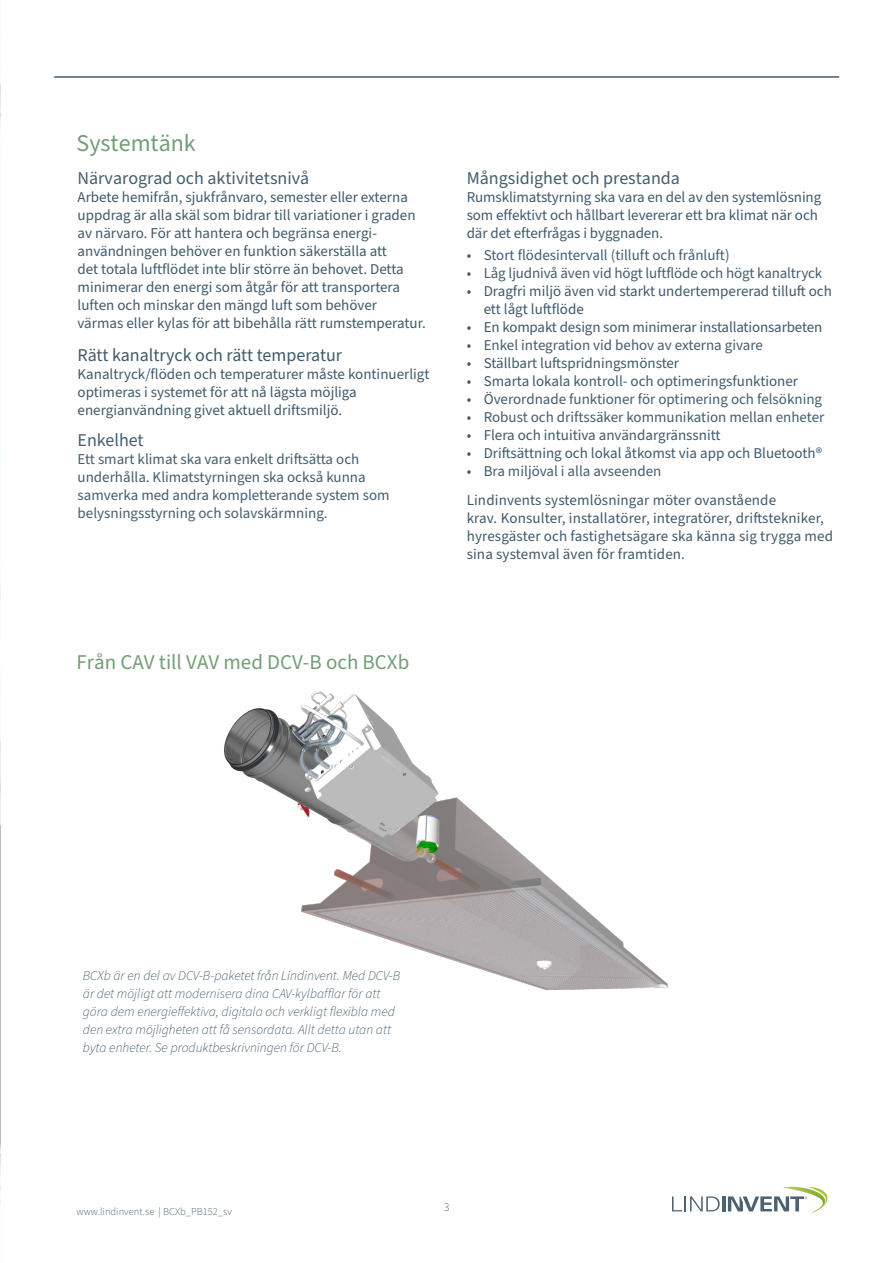
<style>
.page{position:relative;width:893px;height:1263px;background:#fff}
.page>*{position:absolute;margin:0;border:0;box-sizing:border-box;transform-origin:0 0}
.Rubrik_1{font:24px "Source Sans Pro";color:#739e76}
.Rubrik_1-2{font:21px "Source Sans Pro";color:#739e76}
.Rubrik_2{font:18px "Source Sans Pro";color:#445d6f}
.Brödtext{font:18px "Source Sans Pro";color:#3f596b}
.Brödtext-2{font:18px "Source Sans Pro";color:#445d6f}
.Brödtext-3{font:15px/18px "Source Sans Pro";color:#3f596b}
.Brödtext-4{font:15px/18px "Source Sans Pro";color:#445d6f}
.Brödtext_-_grå{font:15px/18px "Source Sans Pro";letter-spacing:.01em;color:#3f596b}
.bildtext{font:italic 300 13.5px/18px "Source Sans Pro";color:#3f596b}
.t1{font:300 12px "Source Sans Pro";color:#445d6f}
.t2{font:300 10.5px "Source Sans Pro";color:#445d6f}
.t3{font:300 6.15px "Source Sans Pro";color:#4d6172}
.s1{color:#3f596b}
</style>
<div class="page">
<svg style="left:672px;top:1196px;width:48px;height:15px"></svg>
<hr style="left:722px;top:1196px;width:3px;height:15px;background:#4c6172">
<svg style="left:728px;top:1187px;width:100px;height:25px"></svg>
<hr style="left:54px;top:76px;width:785px;height:2px;background:#3f596b">
<img style="left:0;top:53px;width:1px;height:1150px">
<hr style="left:0;top:825px;width:1px;height:320px;background:#bcbdc0">
<img style="left:224px;top:691px;width:445px;height:299px">
<p class="Rubrik_1" style="left:77px;top:127px;width:121px">Systemtänk</p>
<p class="Rubrik_2" style="left:78px;top:166px;width:233px">Närvarograd och aktivitetsnivå</p>
<p class="Brödtext-3" style="left:78px;top:188px;width:350px">Arbete hemifrån, sjukfrånvaro, semester eller externa uppdrag är alla skäl som bidrar till variationer i graden av närvaro. För att hantera och begränsa energi&shy;användningen behöver en funktion säkerställa att<br>det totala luftflödet inte blir större än behovet. Detta minimerar den energi som åtgår för att transportera luften och minskar den mängd luft som behöver värmas eller kylas för att bibehålla rätt rumstemperatur.</p>
<p class="Brödtext" style="left:78px;top:343px;width:266px">Rätt kanaltryck och rätt temperatur</p>
<p class="Brödtext-3" style="left:78px;top:366px;width:353px">Kanaltryck/flöden och temperaturer måste kontinuerligt optimeras i systemet för att nå lägsta möjliga energianvändning givet aktuell driftsmiljö.</p>
<p class="Brödtext-2" style="left:78px;top:428px;width:68px">Enkelhet</p>
<p class="Brödtext-4" style="left:78px;top:451px;width:313px">Ett smart klimat ska vara enkelt driftsätta och underhålla. Klimatstyrningen ska också kunna samverka med andra kompletterande system som belysningsstyrning och solavskärmning.</p>
<p class="Rubrik_1-2" style="left:77px;top:648px;width:334px">Från CAV till VAV med DCV-B och BCXb</p>
<p class="Rubrik_2" style="left:467px;top:166px;width:215px">Mångsidighet och prestanda</p>
<p class="Brödtext-3" style="left:467px;top:188px;width:356px">Rumsklimatstyrning ska vara en del av den systemlösning som effektivt och hållbart levererar ett bra klimat när och där det efterfrågas i byggnaden.</p>
<p class="Brödtext-4" style="left:467px;top:246px;width:264px">• Stort flödesintervall (tilluft och frånluft)</p>
<p class="Brödtext-4" style="left:467px;top:264px;width:357px">• Låg ljudnivå även vid högt luftflöde och högt kanaltryck</p>
<p class="Brödtext-3" style="left:484px;top:282px;width:350px;text-indent:-17px">• Dragfri miljö även vid starkt undertempererad tilluft och ett lågt luftflöde</p>
<p class="Brödtext-3" style="left:467px;top:318px;width:357px">• En kompakt design som minimerar installationsarbeten</p>
<p class="Brödtext-4" style="left:467px;top:336px;width:298px">• Enkel integration vid behov av externa givare</p>
<p class="Brödtext-3" style="left:467px;top:354px;width:214px">• Ställbart luftspridningsmönster</p>
<p class="Brödtext-3" style="left:467px;top:372px;width:333px">• Smarta lokala kontroll- och optimeringsfunktioner</p>
<p class="Brödtext-4" style="left:467px;top:390px;width:357px"><span class="s1">• Ö</span>verordnade funktioner för optimering och felsökning</p>
<p class="Brödtext-4" style="left:467px;top:408px;width:359px">• Robust och driftssäker kommunikation mellan enheter</p>
<p class="Brödtext-3" style="left:467px;top:426px;width:255px">• Flera och intuitiva användargränssnitt</p>
<p class="Brödtext-3" style="left:467px;top:444px;width:357px">• Driftsättning och lokal åtkomst via app och Bluetooth®</p>
<p class="Brödtext-4" style="left:467px;top:462px;width:196px"><span class="s1">• B</span>ra miljöval i alla avseenden</p>
<p class="Brödtext_-_grå" style="left:467px;top:491px;width:368px">Lindinvents systemlösningar möter ovanstående<br>krav. Konsulter, installatörer, integratörer, driftstekniker, hyresgäster och fastighetsägare ska känna sig trygga med sina systemval även för framtiden.</p>
<p class="bildtext" style="left:83px;top:967px;width:319px">BCXb är en del av DCV-B-paketet från Lindinvent. Med DCV-B är det möjligt att modernisera dina CAV-kylbafflar för att göra dem energieffektiva, digitala och verkligt flexibla med den extra möjligheten att få sensordata. Allt detta utan att byta enheter. Se produktbeskrivningen för DCV-B.</p>
<p class="t2" style="left:77px;top:1205px;width:157px">www.lindinvent.se | BCXb_PB152_sv</p>
<p class="t1" style="left:444px;top:1199px;width:7px">3</p>
<p class="t3" style="left:805px;top:1195px;width:4px">®</p>
</div>
